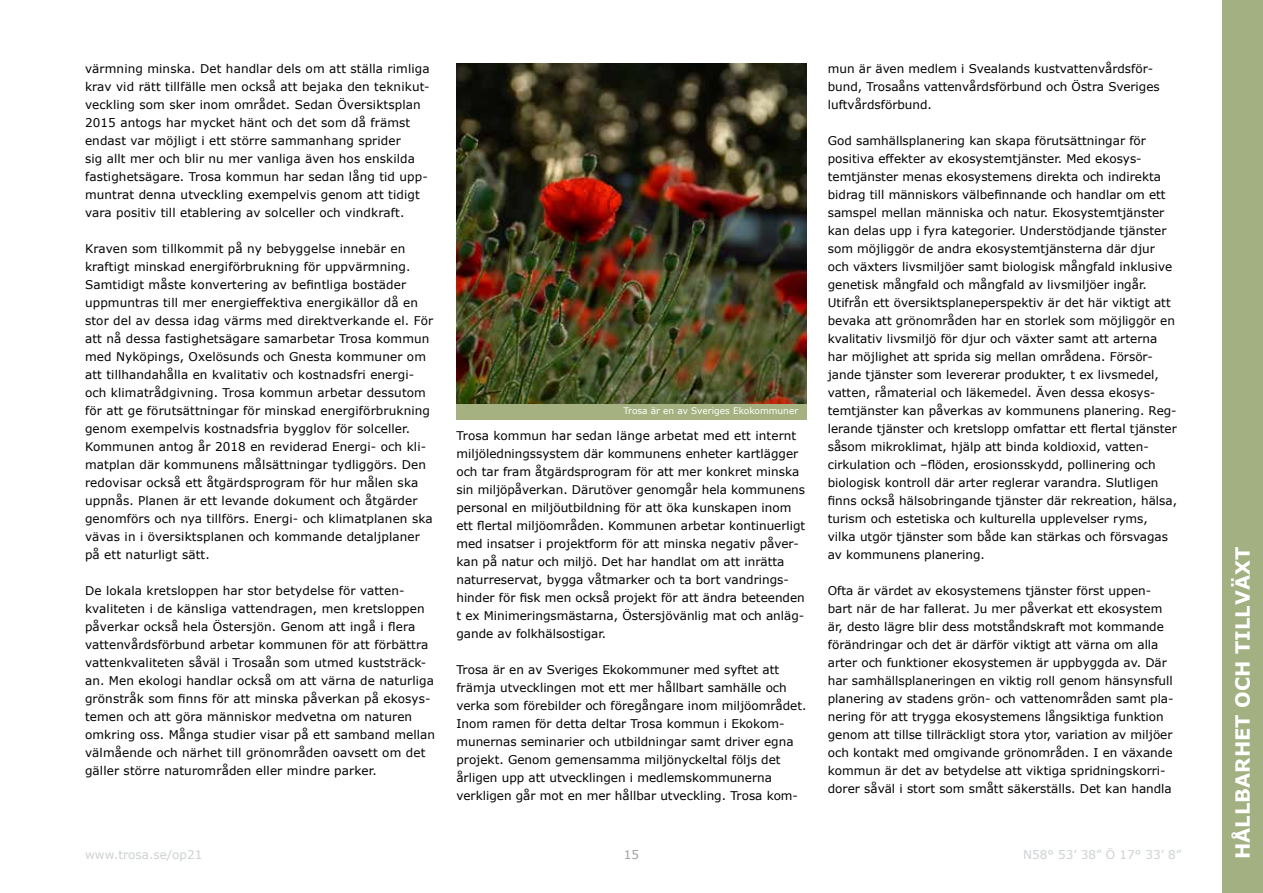
<style>
.page{position:relative;width:1263px;height:893px;background:#fff}
.page>*{position:absolute;margin:0;border:0;box-sizing:border-box;transform-origin:0 0}
.t1{font:700 19.5px "Verdana";color:#fff}
.t2{font:12px/18px "Verdana";color:#000}
.t3{font:12px "Verdana";color:#cdd1d3}
.t4{font:12px "Verdana";color:#a19f9d}
.t5{font:9px "Verdana";color:#fff}
</style>
<div class="page">
<div style="left:1222px;top:0;width:41px;height:893px;background:#a2b082"></div>
<div style="left:456px;top:404px;width:350px;height:16px;background:#a5b180"></div>
<img style="left:456px;top:64px;width:350px;height:340px">
<p class="t2" style="left:85px;top:59px;width:346px">värmning minska. Det handlar dels om att ställa rimliga krav vid rätt tillfälle men också att bejaka den teknikut&shy;veckling som sker inom området. Sedan Översiktsplan 2015 antogs har mycket hänt och det som då främst endast var möjligt i ett större sammanhang sprider<br>sig allt mer och blir nu mer vanliga även hos enskilda fastighetsägare. Trosa kommun har sedan lång tid upp&shy;muntrat denna utveckling exempelvis genom att tidigt vara positiv till etablering av solceller och vindkraft.</p>
<p class="t2" style="left:85px;top:239px;width:350px">Kraven som tillkommit på ny bebyggelse innebär en kraftigt minskad energiförbrukning för uppvärmning.<br>Samtidigt måste konvertering av befintliga bostäder uppmuntras till mer energieffektiva energikällor då en stor del av dessa idag värms med direktverkande el. För att nå dessa fastighetsägare samarbetar Trosa kommun med Nyköpings, Oxelösunds och Gnesta kommuner om att tillhandahålla en kvalitativ och kostnadsfri energi&shy;och klimatrådgivning. Trosa kommun arbetar dessutom för att ge förutsättningar för minskad energiförbrukning genom exempelvis kostnadsfria bygglov för solceller.<br>Kommunen antog år 2018 en reviderad Energi- och kli&shy;matplan där kommunens målsättningar tydliggörs. Den redovisar också ett åtgärdsprogram för hur målen ska uppnås. Planen är ett levande dokument och åtgärder genomförs och nya tillförs. Energi- och klimatplanen ska vävas in i översiktsplanen och kommande detaljplaner på ett naturligt sätt.</p>
<p class="t2" style="left:85px;top:581px;width:352px">De lokala kretsloppen har stor betydelse för vatten&shy;kvaliteten i de känsliga vattendragen, men kretsloppen påverkar också hela Östersjön. Genom att ingå i flera vattenvårdsförbund arbetar kommunen för att förbättra vattenkvaliteten såväl i Trosaån som utmed kuststräck&shy;an. Men ekologi handlar också om att värna de naturliga grönstråk som finns för att minska påverkan på ekosys&shy;temen och att göra människor medvetna om naturen omkring oss. Många studier visar på ett samband mellan välmående och närhet till grönområden oavsett om det gäller större naturområden eller mindre parker.</p>
<p class="t5" style="left:623px;top:405px;width:176px">Trosa är en av Sveriges Ekokommuner</p>
<p class="t2" style="left:456px;top:427px;width:350px">Trosa kommun har sedan länge arbetat med ett internt miljöledningssystem där kommunens enheter kartlägger och tar fram åtgärdsprogram för att mer konkret minska sin miljöpåverkan. Därutöver genomgår hela kommunens personal en miljöutbildning för att öka kunskapen inom ett flertal miljöområden. Kommunen arbetar kontinuerligt med insatser i projektform för att minska negativ påver&shy;kan på natur och miljö. Det har handlat om att inrätta naturreservat, bygga våtmarker och ta bort vandrings&shy;hinder för fisk men också projekt för att ändra beteenden t ex Minimeringsmästarna, Östersjövänlig mat och anläg&shy;gande av folkhälsostigar.</p>
<p class="t2" style="left:456px;top:661px;width:352px">Trosa är en av Sveriges Ekokommuner med syftet att främja utvecklingen mot ett mer hållbart samhälle och verka som förebilder och föregångare inom miljöområdet.<br>Inom ramen för detta deltar Trosa kommun i Ekokom&shy;munernas seminarier och utbildningar samt driver egna projekt. Genom gemensamma miljönyckeltal följs det årligen upp att utvecklingen i medlemskommunerna verkligen går mot en mer hållbar utveckling. Trosa kom-</p>
<p class="t2" style="left:828px;top:59px;width:333px">mun är även medlem i Svealands kustvattenvårdsför&shy;bund, Trosaåns vattenvårdsförbund och Östra Sveriges luftvårdsförbund.</p>
<p class="t2" style="left:828px;top:131px;width:351px">God samhällsplanering kan skapa förutsättningar för positiva effekter av ekosystemtjänster. Med ekosys&shy;temtjänster menas ekosystemens direkta och indirekta bidrag till människors välbefinnande och handlar om ett samspel mellan människa och natur. Ekosystemtjänster kan delas upp i fyra kategorier. Understödjande tjänster som möjliggör de andra ekosystemtjänsterna där djur och växters livsmiljöer samt biologisk mångfald inklusive genetisk mångfald och mångfald av livsmiljöer ingår.<br>Utifrån ett översiktsplaneperspektiv är det här viktigt att bevaka att grönområden har en storlek som möjliggör en kvalitativ livsmiljö för djur och växter samt att arterna har möjlighet att sprida sig mellan områdena. Försör&shy;jande tjänster som levererar produkter, t ex livsmedel, vatten, råmaterial och läkemedel. Även dessa ekosys&shy;temtjänster kan påverkas av kommunens planering. Reg&shy;lerande tjänster och kretslopp omfattar ett flertal tjänster såsom mikroklimat, hjälp att binda koldioxid, vatten&shy;cirkulation och –flöden, erosionsskydd, pollinering och biologisk kontroll där arter reglerar varandra. Slutligen finns också hälsobringande tjänster där rekreation, hälsa, turism och estetiska och kulturella upplevelser ryms, vilka utgör tjänster som både kan stärkas och försvagas av kommunens planering.</p>
<p class="t2" style="left:828px;top:581px;width:347px">Ofta är värdet av ekosystemens tjänster först uppen&shy;bart när de har fallerat. Ju mer påverkat ett ekosystem är, desto lägre blir dess motståndskraft mot kommande förändringar och det är därför viktigt att värna om alla arter och funktioner ekosystemen är uppbyggda av. Där har samhällsplaneringen en viktig roll genom hänsynsfull planering av stadens grön- och vattenområden samt pla&shy;nering för att trygga ekosystemens långsiktiga funktion genom att tillse tillräckligt stora ytor, variation av miljöer och kontakt med omgivande grönområden. I en växande kommun är det av betydelse att viktiga spridningskorri&shy;dorer såväl i stort som smått säkerställs. Det kan handla</p>
<p class="t3" style="left:85px;top:846px;width:119px">www.trosa.se/op21</p>
<p class="t4" style="left:624px;top:846px;width:17px">15</p>
<p class="t3" style="left:1023px;top:846px;width:160px">N58° 53’ 38” Ö 17° 33’ 8”</p>
<h1 class="t1" style="left:1229px;top:859px;width:313px;rotate:-90deg">HÅLLBARHET OCH TILLVÄXT</h1>
</div>
